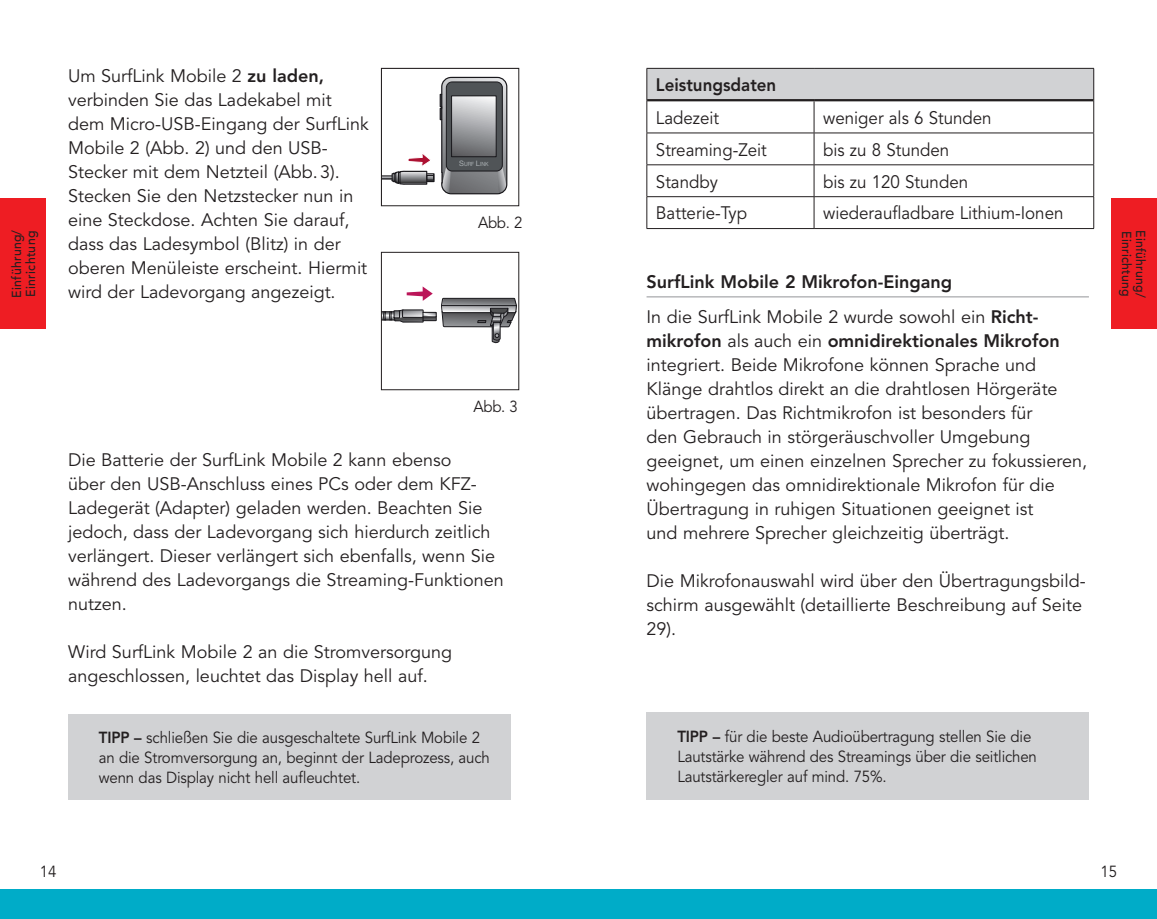
<style>
.page{position:relative;width:1157px;height:919px;background:#fff}
.page>*{position:absolute;margin:0;border:0;box-sizing:border-box;transform-origin:0 0}
.t1{font:18px/24px "Avenir LT Std";color:#231f20}
.t2{font:18px "Avenir LT Std";color:#231f20;scale:.94 1}
.t3{font:800 18px/34.2px "Avenir LT Std";color:#231f20}
.t4{font:800 18px "Avenir LT Std";color:#231f20;scale:.94 1}
.t5{font:16px/20px "Avenir LT Std";letter-spacing:-.01em;color:#231f20;scale:.94 1}
.t6{font:13px/14px "Avenir LT SLI Std Medium";letter-spacing:.025em;color:#231f20;scale:.94 1}
.t7{font:5.8px "Helvetica Neue";color:#abb1b4;scale:.91 1}
.s1{font-weight:800}
.s2{font-size:7.4px}
.s3{font-weight:400}
</style>
<div class="page">
<div style="left:0;top:889px;width:578px;height:29px;background:#00acc8"></div>
<div style="left:578px;top:889px;width:579px;height:29px;background:#00acc8"></div>
<div style="left:68px;top:714px;width:442px;height:85px;background:#d1d2d4"></div>
<hr style="left:646px;top:296px;width:443px;height:1px;background:#939598">
<div style="left:647px;top:68px;width:446px;height:32px;background:#d1d2d4"></div>
<hr style="left:647px;top:99px;width:167px;height:2px;background:#231f20">
<hr style="left:814px;top:99px;width:279px;height:2px;background:#231f20">
<hr style="left:646px;top:100px;width:1px;height:33px;background:#231f20">
<hr style="left:813px;top:101px;width:1px;height:32px;background:#231f20">
<hr style="left:1093px;top:100px;width:1px;height:33px;background:#231f20">
<hr style="left:646px;top:133px;width:168px;height:1px;background:#231f20">
<hr style="left:646px;top:133px;width:1px;height:31px;background:#231f20">
<hr style="left:814px;top:133px;width:280px;height:1px;background:#231f20">
<hr style="left:813px;top:133px;width:1px;height:31px;background:#231f20">
<hr style="left:1093px;top:133px;width:1px;height:31px;background:#231f20">
<hr style="left:646px;top:164px;width:168px;height:1px;background:#231f20">
<hr style="left:646px;top:165px;width:1px;height:31px;background:#231f20">
<hr style="left:814px;top:164px;width:280px;height:1px;background:#231f20">
<hr style="left:813px;top:165px;width:1px;height:31px;background:#231f20">
<hr style="left:1093px;top:165px;width:1px;height:31px;background:#231f20">
<hr style="left:646px;top:196px;width:168px;height:1px;background:#231f20">
<hr style="left:646px;top:197px;width:1px;height:31px;background:#231f20">
<hr style="left:814px;top:196px;width:280px;height:1px;background:#231f20">
<hr style="left:813px;top:197px;width:1px;height:31px;background:#231f20">
<hr style="left:1093px;top:197px;width:1px;height:31px;background:#231f20">
<hr style="left:646px;top:228px;width:168px;height:1px;background:#231f20">
<hr style="left:814px;top:228px;width:280px;height:1px;background:#231f20">
<hr style="left:646px;top:68px;width:168px;height:1px;background:#231f20">
<hr style="left:646px;top:69px;width:1px;height:31px;background:#231f20">
<hr style="left:814px;top:68px;width:280px;height:1px;background:#231f20">
<hr style="left:1093px;top:69px;width:1px;height:31px;background:#231f20">
<svg style="left:383px;top:76px;width:125px;height:119px"></svg>
<div style="left:381px;top:68px;width:138px;height:138px;border:1px solid #231f20"></div>
<svg style="left:383px;top:286px;width:134px;height:58px"></svg>
<div style="left:381px;top:252px;width:138px;height:138px;border:1px solid #231f20"></div>
<div style="left:646px;top:711px;width:443px;height:88px;background:#d1d2d4"></div>
<div style="left:0;top:198px;width:45px;height:131px;background:#ee1d23"></div>
<div style="left:1111px;top:198px;width:46px;height:131px;background:#ee1d23"></div>
<p class="t1" style="left:68px;top:64px;width:302px">Um SurfLink Mobile 2 <span class="s1">zu laden, </span>verbinden Sie das Ladekabel mit dem Micro-USB-Eingang der SurfLink Mobile 2 (Abb. 2) und den USB-Stecker mit dem Netzteil (Abb.3).<br>Stecken Sie den Netzstecker nun in eine Steckdose. Achten Sie darauf, dass das Ladesymbol (Blitz) in der oberen Menüleiste erscheint. Hiermit wird der Ladevorgang angezeigt.</p>
<p class="t4" style="left:656px;top:74px;width:130px">Leistungsdaten</p>
<p class="t2" style="left:656px;top:107px;width:69px">Ladezeit</p>
<p class="t2" style="left:823px;top:107px;width:181px">weniger als 6 Stunden</p>
<p class="t2" style="left:656px;top:139px;width:119px">Streaming-Zeit</p>
<p class="t2" style="left:823px;top:139px;width:136px">bis zu 8 Stunden</p>
<p class="t2" style="left:656px;top:171px;width:68px">Standby</p>
<p class="t2" style="left:823px;top:171px;width:156px">bis zu 120 Stunden</p>
<p class="t2" style="left:656px;top:203px;width:98px">Batterie-Typ</p>
<p class="t2" style="left:823px;top:203px;width:257px">wiederaufladbare Lithium-Ionen</p>
<p class="t7" style="left:459px;top:159px;width:34px"><span class="s2">S</span>URF <span class="s2">L</span>INK</p>
<p class="t5" style="left:478px;top:213px;width:49px">Abb. 2</p>
<p class="t6" style="left:10px;top:298px;width:74px;rotate:-90deg">Einführung/<br>Einrichtung</p>
<p class="t6" style="left:1133px;top:231px;width:71px;rotate:90deg">Einrichtung</p>
<p class="t6" style="left:1147px;top:230px;width:74px;rotate:90deg">Einführung/</p>
<p class="t3" style="left:646px;top:265px;width:393px">SurfLink Mobile 2 Mikrofon-Eingang<br><span class="s3">In die SurfLink Mobile 2 wurde sowohl ein</span> Richt-</p>
<p class="t1" style="left:646px;top:329px;width:442px"><span class="s1">mikrofon</span> als auch ein <span class="s1">omnidirektionales Mikrofon </span>integriert. Beide Mikrofone können Sprache und Klänge drahtlos direkt an die drahtlosen Hörgeräte übertragen. Das Richtmikrofon ist besonders für<br>den Gebrauch in störgeräuschvoller Umgebung geeignet, um einen einzelnen Sprecher zu fokussieren, wohingegen das omnidirektionale Mikrofon für die Übertragung in ruhigen Situationen geeignet ist<br>und mehrere Sprecher gleichzeitig überträgt.</p>
<p class="t1" style="left:646px;top:569px;width:441px">Die Mikrofonauswahl wird über den Übertragungsbild&shy;schirm ausgewählt (detaillierte Beschreibung auf Seite<br>29).</p>
<p class="t5" style="left:473px;top:397px;width:49px">Abb. 3</p>
<p class="t1" style="left:68px;top:448px;width:437px">Die Batterie der SurfLink Mobile 2 kann ebenso<br>über den USB-Anschluss eines PCs oder dem KFZ-Ladegerät (Adapter) geladen werden. Beachten Sie jedoch, dass der Ladevorgang sich hierdurch zeitlich verlängert. Dieser verlängert sich ebenfalls, wenn Sie während des Ladevorgangs die Streaming-Funktionen nutzen.</p>
<p class="t1" style="left:68px;top:640px;width:386px">Wird SurfLink Mobile 2 an die Stromversorgung angeschlossen, leuchtet das Display hell auf.</p>
<p class="t5" style="left:99px;top:728px;width:417px"><span class="s1">TIPP –</span> schließen Sie die ausgeschaltete SurfLink Mobile 2 an die Stromversorgung an, beginnt der Ladeprozess, auch wenn das Display nicht hell aufleuchtet.</p>
<p class="t5" style="left:677px;top:726px;width:384px"><span class="s1">TIPP –</span> für die beste Audioübertragung stellen Sie die<br>Lautstärke während des Streamings über die seitlichen<br>Lautstärkeregler auf mind. 75%.</p>
<p class="t5" style="left:40px;top:862px;width:19px">14</p>
<p class="t5" style="left:1100px;top:862px;width:19px">15</p>
</div>
